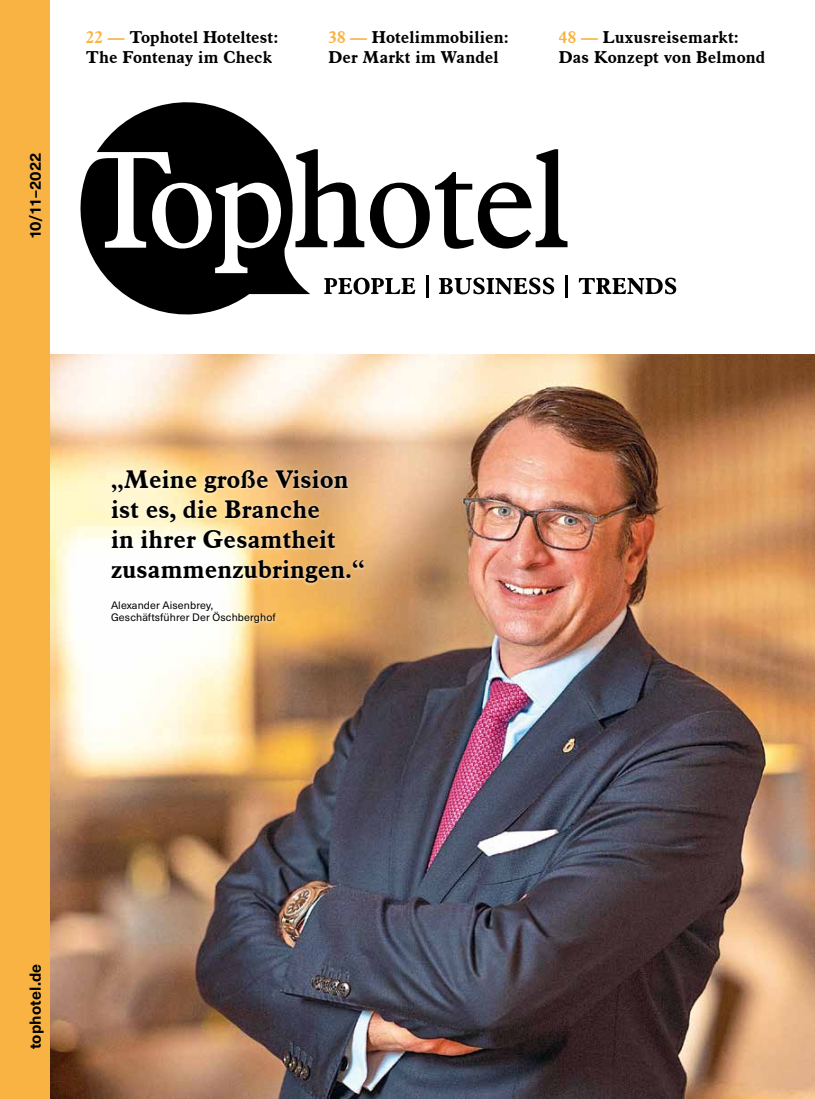
<style>
.page{position:relative;width:815px;height:1099px;background:#fff}
.page>*{position:absolute;margin:0;border:0;box-sizing:border-box;transform-origin:0 0}
.t1{font:700 25px/30px "Aldine 721 BT";letter-spacing:.01em;color:#000}
.t2{font:700 16.88px/20px "Aldine 721 BT";letter-spacing:.005em;color:#000}
.t3{font:700 15.62px "Neue Haas Unica Pro";letter-spacing:.01em;color:#000}
.t4{font:10.62px/12.8px "Neue Haas Unica Pro";letter-spacing:.01em;color:#000}
.s1{color:#f9b342}
</style>
<div class="page">
<img style="left:50px;top:354px;width:765px;height:744px">
<div style="left:0;top:0;width:50px;height:1098px;background:#f9b342"></div>
<div style="left:108px;top:467px;width:258px;height:159px;background:#fff;opacity:.75"></div>
<svg style="left:324px;top:278px;width:91px;height:16px"></svg>
<hr style="left:426px;top:275px;width:2px;height:22px;background:#000">
<svg style="left:439px;top:277px;width:115px;height:17px"></svg>
<hr style="left:566px;top:275px;width:2px;height:22px;background:#000">
<svg style="left:579px;top:277px;width:97px;height:17px"></svg>
<svg style="left:80px;top:102px;width:230px;height:213px;fill:#000"></svg>
<svg style="left:295px;top:149px;width:69px;height:98px"></svg>
<svg style="left:370px;top:149px;width:198px;height:100px"></svg>
<p class="t3" style="left:26px;top:239px;width:88px;rotate:-90deg">10/11–2022</p>
<p class="t2" style="left:86px;top:27px;width:194px"><span class="s1">22 —</span> Tophotel Hoteltest:<br>The Fontenay im Check</p>
<p class="t2" style="left:328px;top:27px;width:182px"><span class="s1">38 —</span> Hotelimmobilien:<br>Der Markt im Wandel</p>
<p class="t2" style="left:559px;top:27px;width:208px"><span class="s1">48 —</span> Luxusreisemarkt:<br>Das Konzept von Belmond</p>
<h1 class="t1" style="left:111px;top:464px;width:255px">„Meine große Vision ist es, die Branche<br>in ihrer Gesamtheit zusammenzubringen.“</h1>
<p class="t4" style="left:111px;top:598px;width:166px">Alexander Aisenbrey,<br>Geschäftsführer Der Öschberghof</p>
<p class="t3" style="left:26px;top:1049px;width:87px;rotate:-90deg">tophotel.de</p>
</div>
